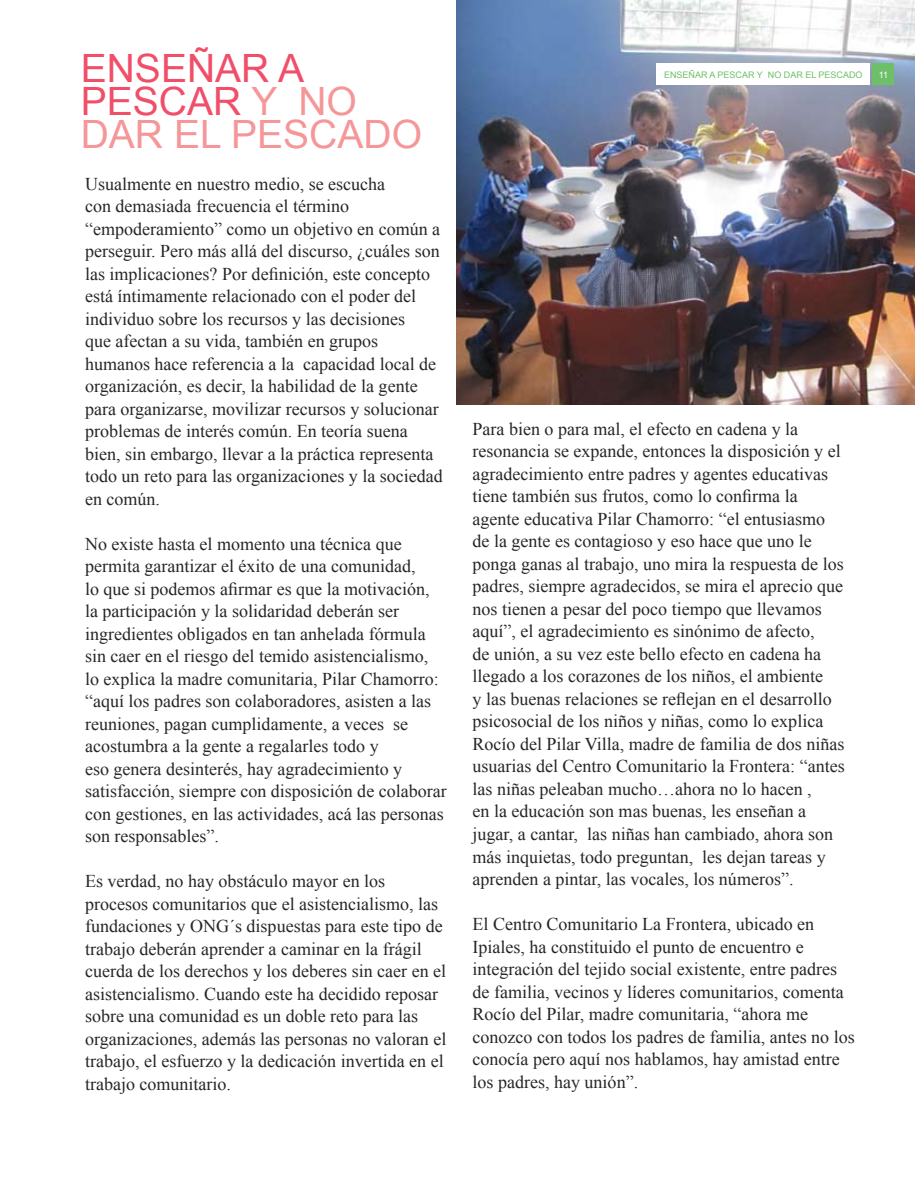
<style>
.page{position:relative;width:915px;height:1191px;background:#fff}
.page>*{position:absolute;margin:0;border:0;box-sizing:border-box;transform-origin:0 0}
.t1{font:39px "Arial";color:#f59699}
.t2{font:39px "Arial";color:#f04e69}
.t3{font:18px/22.5px "Times New Roman";color:#262626}
.t4{font:9px "Arial";color:#6dc067}
.t5{font:9px "Arial";color:#fff}
</style>
<div class="page">
<img style="left:456px;top:0;width:458px;height:404px">
<div style="left:656px;top:64px;width:213px;height:21px;background:#fff"></div>
<div style="left:872px;top:64px;width:21px;height:21px;background:#6dc067"></div>
<h1 class="t2" style="left:81px;top:46px;width:53px">ENSE</h1>
<h1 class="t2" style="left:187px;top:46px;width:114px">ÑAR A</h1>
<h1 class="t2" style="left:81px;top:79px;width:54px">PESCAR</h1>
<h1 class="t1" style="left:251px;top:79px;width:75px">Y NO</h1>
<h1 class="t1" style="left:81px;top:112px;width:28px">DAR</h1>
<h1 class="t1" style="left:174px;top:112px;width:111px">EL PESCADO</h1>
<p class="t3" style="left:85px;top:172px;width:359px">Usualmente en nuestro medio, se escucha<br>con demasiada frecuencia el término “empoderamiento” como un objetivo en común a perseguir. Pero más allá del discurso, ¿cuáles son las implicaciones? Por definición, este concepto está íntimamente relacionado con el poder del individuo sobre los recursos y las decisiones<br>que afectan a su vida, también en grupos humanos hace referencia a la capacidad local de organización, es decir, la habilidad de la gente para organizarse, movilizar recursos y solucionar problemas de interés común. En teoría suena bien, sin embargo, llevar a la práctica representa todo un reto para las organizaciones y la sociedad en común.</p>
<p class="t3" style="left:85px;top:532px;width:363px">No existe hasta el momento una técnica que permita garantizar el éxito de una comunidad,<br>lo que si podemos afirmar es que la motivación, la participación y la solidaridad deberán ser ingredientes obligados en tan anhelada fórmula sin caer en el riesgo del temido asistencialismo, lo explica la madre comunitaria, Pilar Chamorro: “aquí los padres son colaboradores, asisten a las reuniones, pagan cumplidamente, a veces se acostumbra a la gente a regalarles todo y<br>eso genera desinterés, hay agradecimiento y satisfacción, siempre con disposición de colaborar con gestiones, en las actividades, acá las personas son responsables”.</p>
<p class="t3" style="left:85px;top:869px;width:363px">Es verdad, no hay obstáculo mayor en los procesos comunitarios que el asistencialismo, las fundaciones y ONG´s dispuestas para este tipo de trabajo deberán aprender a caminar en la frágil cuerda de los derechos y los deberes sin caer en el asistencialismo. Cuando este ha decidido reposar sobre una comunidad es un doble reto para las organizaciones, además las personas no valoran el trabajo, el esfuerzo y la dedicación invertida en el trabajo comunitario.</p>
<p class="t4" style="left:663px;top:69px;width:13px">ENSE</p>
<p class="t4" style="left:688px;top:69px;width:43px">ÑAR A PESCAR</p>
<p class="t4" style="left:756px;top:69px;width:34px">Y NO DAR</p>
<p class="t4" style="left:805px;top:69px;width:27px">EL PESCADO</p>
<p class="t5" style="left:878px;top:69px;width:11px">11</p>
<p class="t3" style="left:472px;top:417px;width:373px">Para bien o para mal, el efecto en cadena y la resonancia se expande, entonces la disposición y el agradecimiento entre padres y agentes educativas tiene también sus frutos, como lo confirma la agente educativa Pilar Chamorro: “el entusiasmo de la gente es contagioso y eso hace que uno le ponga ganas al trabajo, uno mira la respuesta de los padres, siempre agradecidos, se mira el aprecio que nos tienen a pesar del poco tiempo que llevamos aquí”, el agradecimiento es sinónimo de afecto,<br>de unión, a su vez este bello efecto en cadena ha llegado a los corazones de los niños, el ambiente<br>y las buenas relaciones se reflejan en el desarrollo psicosocial de los niños y niñas, como lo explica Rocío del Pilar Villa, madre de familia de dos niñas usuarias del Centro Comunitario la Frontera: “antes las niñas peleaban mucho…ahora no lo hacen ,<br>en la educación son mas buenas, les enseñan a jugar, a cantar, las niñas han cambiado, ahora son más inquietas, todo preguntan, les dejan tareas y aprenden a pintar, las vocales, los números”.</p>
<p class="t3" style="left:472px;top:912px;width:383px">El Centro Comunitario La Frontera, ubicado en Ipiales, ha constituido el punto de encuentro e integración del tejido social existente, entre padres de familia, vecinos y líderes comunitarios, comenta Rocío del Pilar, madre comunitaria, “ahora me conozco con todos los padres de familia, antes no los conocía pero aquí nos hablamos, hay amistad entre los padres, hay unión”.</p>
</div>
